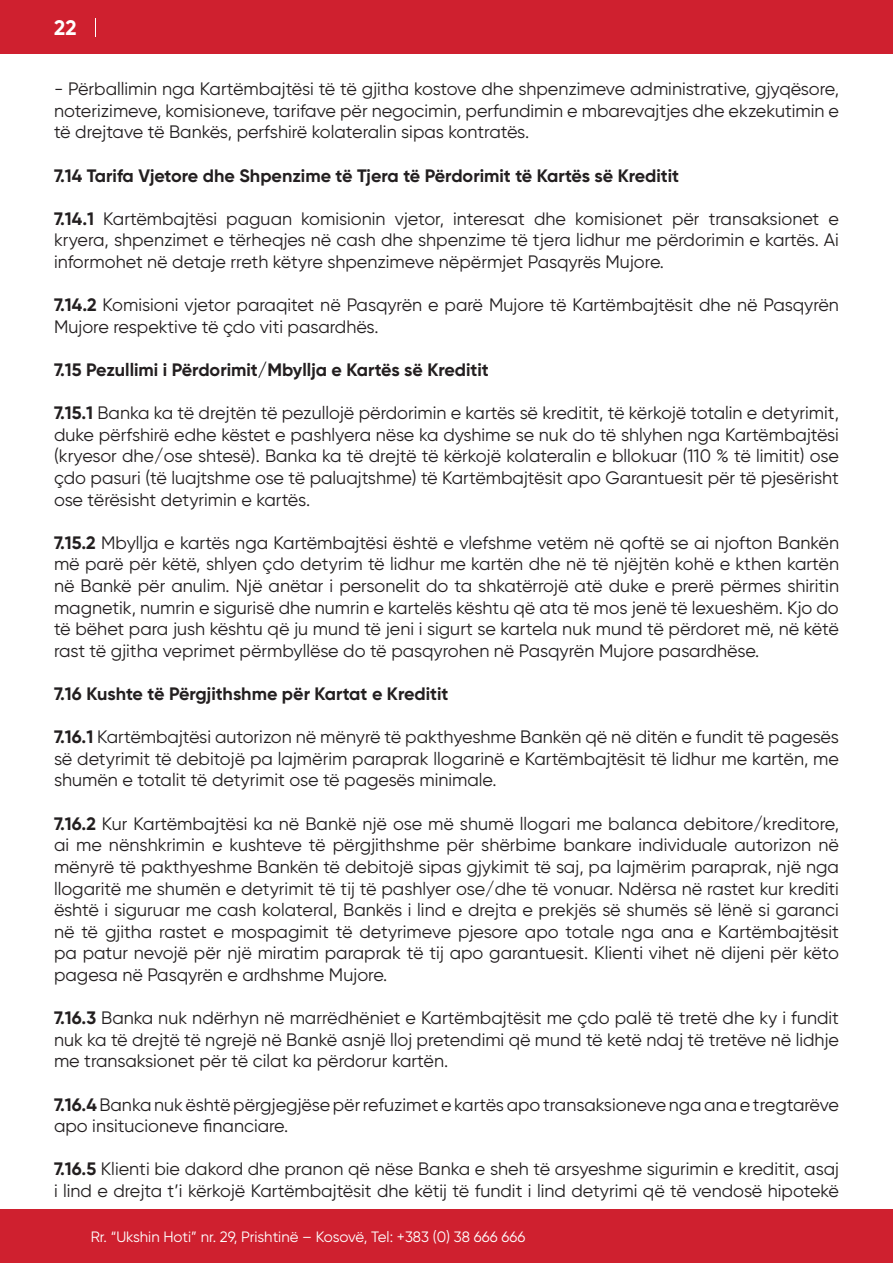
<style>
.page{position:relative;width:893px;height:1263px;background:#fff}
.page>*{position:absolute;margin:0;border:0;box-sizing:border-box;transform-origin:0 0}
.t1{font:700 21px "Gilroy";color:#fff}
.t2{font:18px/21.6px "Gilroy";color:#231f20;text-align:justify}
.t3{font:700 18px "Gilroy";color:#231f20}
.t4{font:15px "Gilroy";color:#fff}
.s1{font-weight:700}
</style>
<div class="page">
<div style="left:0;top:0;width:893px;height:54px;background:#cf202f"></div>
<div style="left:0;top:1209px;width:893px;height:54px;background:#cf202f"></div>
<svg style="left:95px;top:18px;width:1px;height:19px"></svg>
<p class="t1" style="left:54px;top:14px;width:24px">22</p>
<p class="t2" style="left:54px;top:78px;width:786px">- Përballimin nga Kartëmbajtësi të të gjitha kostove dhe shpenzimeve administrative, gjyqësore, noterizimeve, komisioneve, tarifave për negocimin, perfundimin e mbarevajtjes dhe ekzekutimin e të drejtave të Bankës, perfshirë kolateralin sipas kontratës.</p>
<p class="t3" style="left:54px;top:164px;width:627px">7.14 Tarifa Vjetore dhe Shpenzime të Tjera të Përdorimit të Kartës së Kreditit</p>
<p class="t2" style="left:54px;top:208px;width:786px"><span class="s1">7.14.1</span> Kartëmbajtësi paguan komisionin vjetor, interesat dhe komisionet për transaksionet e kryera, shpenzimet e tërheqjes në cash dhe shpenzime të tjera lidhur me përdorimin e kartës. Ai informohet në detaje rreth këtyre shpenzimeve nëpërmjet Pasqyrës Mujore.</p>
<p class="t2" style="left:54px;top:294px;width:786px"><span class="s1">7.14.2</span> Komisioni vjetor paraqitet në Pasqyrën e parë Mujore të Kartëmbajtësit dhe në Pasqyrën<br>Mujore respektive të çdo viti pasardhës.</p>
<p class="t3" style="left:54px;top:358px;width:436px">7.15 Pezullimi i Përdorimit/Mbyllja e Kartës së Kreditit</p>
<p class="t2" style="left:54px;top:402px;width:786px"><span class="s1">7.15.1</span> Banka ka të drejtën të pezullojë përdorimin e kartës së kreditit, të kërkojë totalin e detyrimit, duke përfshirë edhe këstet e pashlyera nëse ka dyshime se nuk do të shlyhen nga Kartëmbajtësi (kryesor dhe/ose shtesë). Banka ka të drejtë të kërkojë kolateralin e bllokuar (110 % të limitit) ose çdo pasuri (të luajtshme ose të paluajtshme) të Kartëmbajtësit apo Garantuesit për të pjesërisht ose tërësisht detyrimin e kartës.</p>
<p class="t2" style="left:54px;top:532px;width:787px"><span class="s1">7.15.2</span> Mbyllja e kartës nga Kartëmbajtësi është e vlefshme vetëm në qoftë se ai njofton Bankën më parë për këtë, shlyen çdo detyrim të lidhur me kartën dhe në të njëjtën kohë e kthen kartën në Bankë për anulim. Një anëtar i personelit do ta shkatërrojë atë duke e prerë përmes shiritin magnetik, numrin e sigurisë dhe numrin e kartelës kështu që ata të mos jenë të lexueshëm. Kjo do të bëhet para jush kështu që ju mund të jeni i sigurt se kartela nuk mund të përdoret më, në këtë rast të gjitha veprimet përmbyllëse do të pasqyrohen në Pasqyrën Mujore pasardhëse.</p>
<p class="t3" style="left:54px;top:682px;width:396px">7.16 Kushte të Përgjithshme për Kartat e Kreditit</p>
<p class="t2" style="left:54px;top:726px;width:786px"><span class="s1">7.16.1</span> Kartëmbajtësi autorizon në mënyrë të pakthyeshme Bankën që në ditën e fundit të pagesës së detyrimit të debitojë pa lajmërim paraprak llogarinë e Kartëmbajtësit të lidhur me kartën, me shumën e totalit të detyrimit ose të pagesës minimale.</p>
<p class="t2" style="left:54px;top:812px;width:787px"><span class="s1">7.16.2</span> Kur Kartëmbajtësi ka në Bankë një ose më shumë llogari me balanca debitore/kreditore, ai me nënshkrimin e kushteve të përgjithshme për shërbime bankare individuale autorizon në mënyrë të pakthyeshme Bankën të debitojë sipas gjykimit të saj, pa lajmërim paraprak, një nga llogaritë me shumën e detyrimit të tij të pashlyer ose/dhe të vonuar. Ndërsa në rastet kur krediti është i siguruar me cash kolateral, Bankës i lind e drejta e prekjës së shumës së lënë si garanci në të gjitha rastet e mospagimit të detyrimeve pjesore apo totale nga ana e Kartëmbajtësit pa patur nevojë për një miratim paraprak të tij apo garantuesit. Klienti vihet në dijeni për këto pagesa në Pasqyrën e ardhshme Mujore.</p>
<p class="t2" style="left:54px;top:1007px;width:786px"><span class="s1">7.16.3</span> Banka nuk ndërhyn në marrëdhëniet e Kartëmbajtësit me çdo palë të tretë dhe ky i fundit nuk ka të drejtë të ngrejë në Bankë asnjë lloj pretendimi që mund të ketë ndaj të tretëve në lidhje me transaksionet për të cilat ka përdorur kartën.</p>
<p class="t2" style="left:54px;top:1093px;width:786px"><span class="s1">7.16.4</span> Banka nuk është përgjegjëse për refuzimet e kartës apo transaksioneve nga ana e tregtarëve apo insitucioneve financiare.</p>
<p class="t2" style="left:54px;top:1158px;width:787px"><span class="s1">7.16.5</span> Klienti bie dakord dhe pranon që nëse Banka e sheh të arsyeshme sigurimin e kreditit, asaj i lind e drejta t’i kërkojë Kartëmbajtësit dhe këtij të fundit i lind detyrimi që të vendosë hipotekë</p>
<p class="t4" style="left:91px;top:1227px;width:436px">Rr. “Ukshin Hoti” nr. 29, Prishtinë – Kosovë, Tel: +383 (0) 38 666 666</p>
</div>
